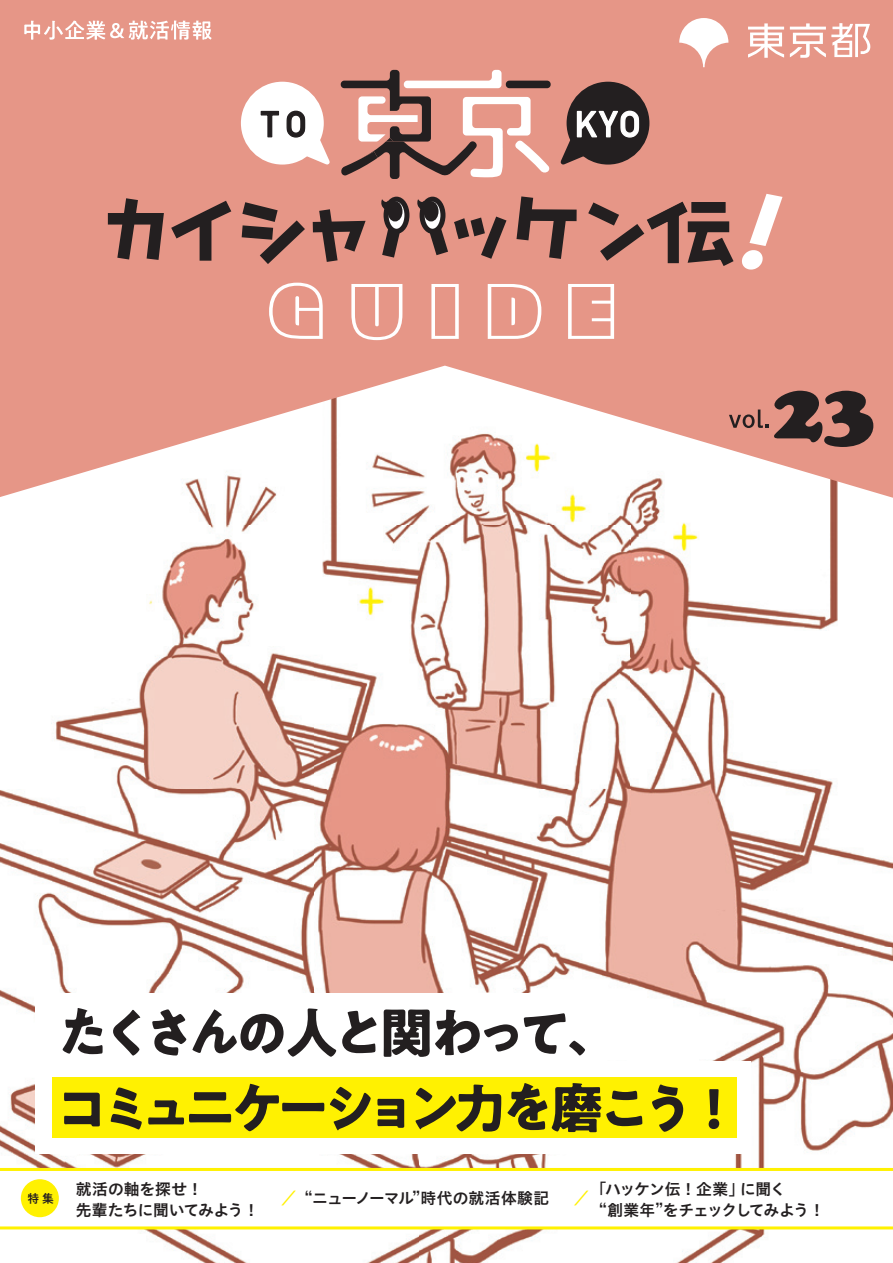
<style>
.page{position:relative;width:893px;height:1263px;background:#fff}
.page>*{position:absolute;margin:0;border:0;box-sizing:border-box;transform-origin:0 0}
.t1{font:81px "Cooper Black Std";color:#231f20}
.t2{font:700 53.7px/75.2px "PA1 Gothic Std";letter-spacing:-.145em;color:#231f20}
.t3{font:15.75px/21px "Hiragino UD Sans Std N W6";letter-spacing:-.005em;color:#231f20}
.t4{font:15.75px/21px "Hiragino UD Sans Std N W6";letter-spacing:-.065em;color:#231f20}
.t5{font:15.75px "Hiragino UD Sans Std N W6";color:#fff101}
.t6{font:500 12px "PA1 Gothic Std";color:#231f20}
.s1{color:#fff101}
</style>
<div class="page">
<img style="left:0;top:498px;width:893px;height:765px">
<div style="left:36px;top:993px;width:571px;height:83px;background:#fff"></div>
<div style="left:36px;top:1061px;width:715px;height:93px;background:#fff"></div>
<div style="left:52px;top:1078px;width:684px;height:60px;background:#fff101"></div>
<div style="left:0;top:1169px;width:893px;height:59px;background:#fff"></div>
<hr style="left:0;top:1226px;width:893px;height:3px;background:#fff101">
<hr style="left:0;top:1168px;width:893px;height:3px;background:#fff101">
<div style="left:21px;top:1179px;width:38px;height:38px;background:#fff101;border-radius:50%"></div>
<svg style="left:0;top:0;width:893px;height:498px;fill:#e69687"></svg>
<svg style="left:24px;top:21px;width:187px;height:19px"></svg>
<svg style="left:679px;top:18px;width:49px;height:49px"></svg>
<svg style="left:748px;top:23px;width:36px;height:35px"></svg>
<svg style="left:790px;top:23px;width:80px;height:35px"></svg>
<svg style="left:108px;top:198px;width:56px;height:62px;background:#8a5d56"></svg>
<svg style="left:171px;top:201px;width:60px;height:60px;background:#a76f65"></svg>
<svg style="left:242px;top:202px;width:63px;height:62px;background:#a16c62"></svg>
<svg style="left:313px;top:209px;width:53px;height:53px;background:#93635b"></svg>
<svg style="left:454px;top:217px;width:52px;height:42px;background:#9b685f"></svg>
<svg style="left:516px;top:196px;width:61px;height:63px;background:#9a685f"></svg>
<svg style="left:742px;top:194px;width:40px;height:76px"></svg>
<svg style="left:588px;top:200px;width:147px;height:68px;background:#a26c63"></svg>
<div style="left:567px;top:82px;width:82px;height:83px;border:5px solid #231f20;border-radius:50%"></div>
<div style="left:243px;top:84px;width:78px;height:78px;background:#fff;border-radius:50%"></div>
<div style="left:241px;top:82px;width:83px;height:83px;border:5px solid #fff;border-radius:50%"></div>
<svg style="left:260px;top:110px;width:20px;height:28px"></svg>
<svg style="left:286px;top:70px;width:354px;height:109px"></svg>
<div style="left:384px;top:197px;width:25px;height:37px;border:5px solid #231f20;border-radius:50%"></div>
<div style="left:420px;top:197px;width:25px;height:37px;border:5px solid #231f20;border-radius:50%"></div>
<svg style="left:381px;top:199px;width:67px;height:59px;background:#8c645e"></svg>
<svg style="left:269px;top:283px;width:54px;height:56px"></svg>
<svg style="left:351px;top:284px;width:51px;height:56px"></svg>
<svg style="left:431px;top:284px;width:28px;height:55px"></svg>
<svg style="left:488px;top:284px;width:53px;height:55px"></svg>
<svg style="left:568px;top:284px;width:46px;height:55px"></svg>
<svg style="left:729px;top:409px;width:39px;height:19px"></svg>
<h1 class="t1" style="left:773px;top:361px;width:104px">23</h1>
<h2 class="t2" style="left:55px;top:1002px;width:674px">たくさんの人と関わって、<br>コミュニケーション力を磨こう !</h2>
<p class="t6" style="left:27px;top:1191px;width:28px">特 集</p>
<p class="t3" style="left:76px;top:1178px;width:185px">就活の軸を探せ！<br>先輩たちに聞いてみよう！</p>
<p class="t4" style="left:599px;top:1178px;width:227px;text-indent:-8px">「ハッケン伝！企業」に聞く<br>“創業年”をチェックしてみよう！</p>
<p class="t3" style="left:281px;top:1187px;width:270px"><span class="s1">／</span> “ニューノーマル”時代の就活体験記</p>
<p class="t5" style="left:573px;top:1186px;width:17px">／</p>
</div>
